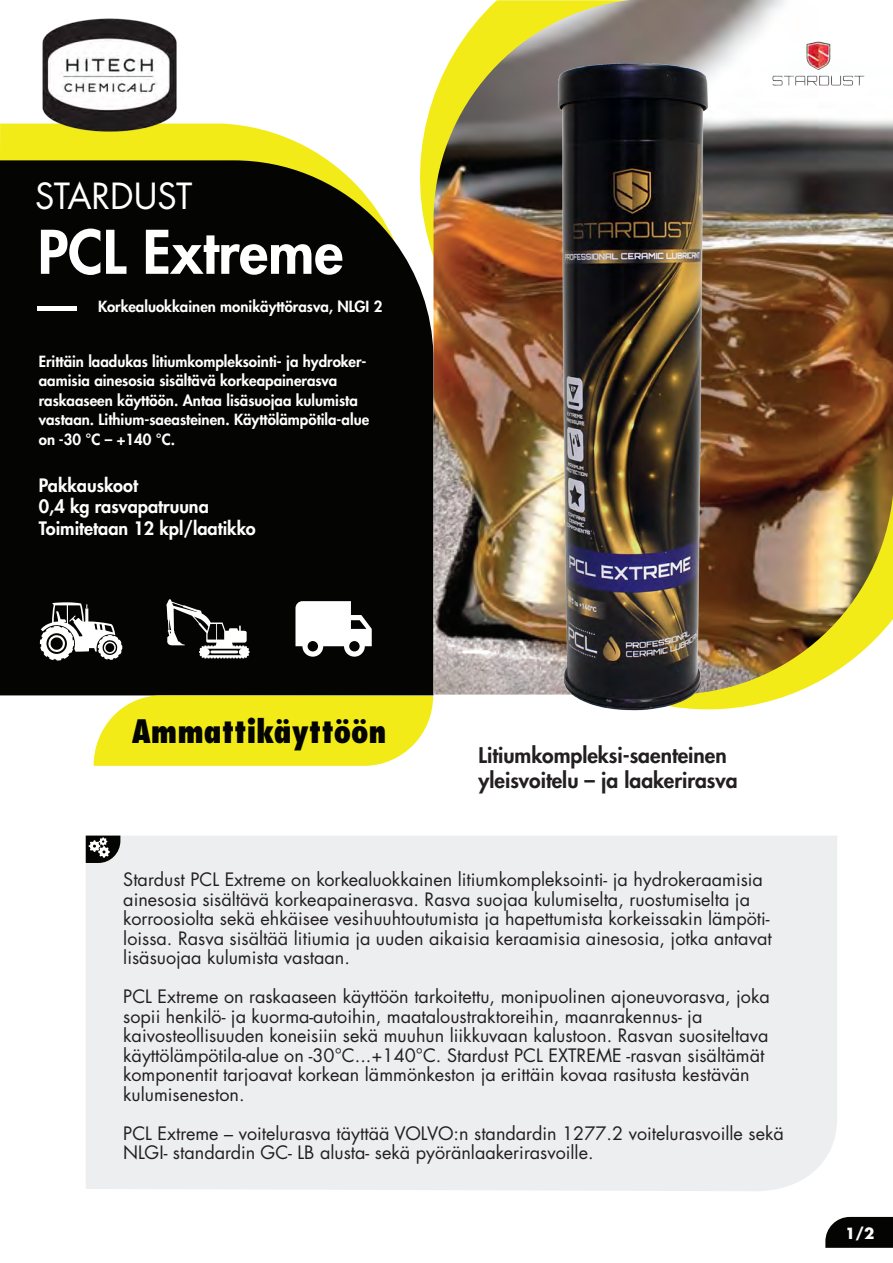
<style>
.page{position:relative;width:893px;height:1263px;background:#fff}
.page>*{position:absolute;margin:0;border:0;box-sizing:border-box;transform-origin:0 0}
.t1{font:800 58.5px "Futura LT Pro";color:#fff}
.t2{font:35.1px "Futura LT Pro";color:#fff}
.t3{font:800 condensed 31.5px "Futura LT Pro";color:#040503}
.t4{font:800 21px/25.2px "Futura LT Pro";color:#231f20}
.t5{font:18px/19.5px "Futura LT Pro";color:#231f20}
.t6{font:800 18px/21.6px "Futura LT Pro";color:#fff}
.t7{font:800 15px/19.5px "Futura LT Pro";color:#fff}
.t8{font:700 15px "Futura LT Pro";color:#fff}
</style>
<div class="page">
<div style="left:0;top:160px;width:256px;height:535px;background:#040503"></div>
<svg style="left:94px;top:695px;width:289px;height:71px;background:#f2eb2d"></svg>
<div style="left:86px;top:835px;width:751px;height:356px;background:#edeef0"></div>
<hr style="left:38px;top:306px;width:39px;height:4px;background:#fff">
<img style="left:27px;top:18px;width:161px;height:138px">
<svg style="left:825px;top:1217px;width:68px;height:31px;background:#161715"></svg>
<svg style="left:40px;top:602px;width:82px;height:59px"></svg>
<svg style="left:166px;top:599px;width:83px;height:59px"></svg>
<hr style="left:210px;top:650px;width:28px;height:3px;background:#fff">
<svg style="left:86px;top:835px;width:34px;height:28px"></svg>
<img style="left:256px;top:9px;width:637px;height:754px">
<h2 class="t2" style="left:35px;top:172px;width:159px">STARDUST</h2>
<h1 class="t1" style="left:38px;top:208px;width:307px">PCL Extreme</h1>
<p class="t7" style="left:98px;top:296px;width:286px">Korkealuokkainen monikäyttörasva, NLGI 2</p>
<p class="t7" style="left:39px;top:351px;width:332px">Erittäin laadukas litiumkompleksointi- ja hydroker&shy;aamisia ainesosia sisältävä korkeapainerasva raskaaseen käyttöön. Antaa lisäsuojaa kulumista vastaan. Lithium-saeasteinen. Käyttölämpötila-alue on -30 °C – +140 °C.</p>
<p class="t6" style="left:39px;top:474px;width:218px">Pakkauskoot<br>0,4 kg rasvapatruuna<br>Toimitetaan 12 kpl/laatikko</p>
<h3 class="t3" style="left:132px;top:711px;width:256px">Ammattikäyttöön</h3>
<p class="t4" style="left:479px;top:742px;width:260px">Litiumkompleksi-saenteinen yleisvoitelu – ja laakerirasva</p>
<p class="t5" style="left:123px;top:870px;width:650px">Stardust PCL Extreme on korkealuokkainen litiumkompleksointi- ja hydrokeraamisia ainesosia sisältävä korkeapainerasva. Rasva suojaa kulumiselta, ruostumiselta ja korroosiolta sekä ehkäisee vesihuuhtoutumista ja hapettumista korkeissakin lämpöti&shy;loissa. Rasva sisältää litiumia ja uuden aikaisia keraamisia ainesosia, jotka antavat lisäsuojaa kulumista vastaan.</p>
<p class="t5" style="left:123px;top:987px;width:648px">PCL Extreme on raskaaseen käyttöön tarkoitettu, monipuolinen ajoneuvorasva, joka sopii henkilö- ja kuorma-autoihin, maataloustraktoreihin, maanrakennus- ja kaivosteollisuuden koneisiin sekä muuhun liikkuvaan kalustoon. Rasvan suositeltava käyttölämpötila-alue on -30°C...+140°C. Stardust PCL EXTREME -rasvan sisältämät komponentit tarjoavat korkean lämmönkeston ja erittäin kovaa rasitusta kestävän kulumiseneston.</p>
<p class="t5" style="left:123px;top:1123px;width:662px">PCL Extreme – voitelurasva täyttää VOLVO:n standardin 1277.2 voitelurasvoille sekä<br>NLGI- standardin GC- LB alusta- sekä pyöränlaakerirasvoille.</p>
<p class="t8" style="left:845px;top:1221px;width:31px">1/2</p>
</div>
